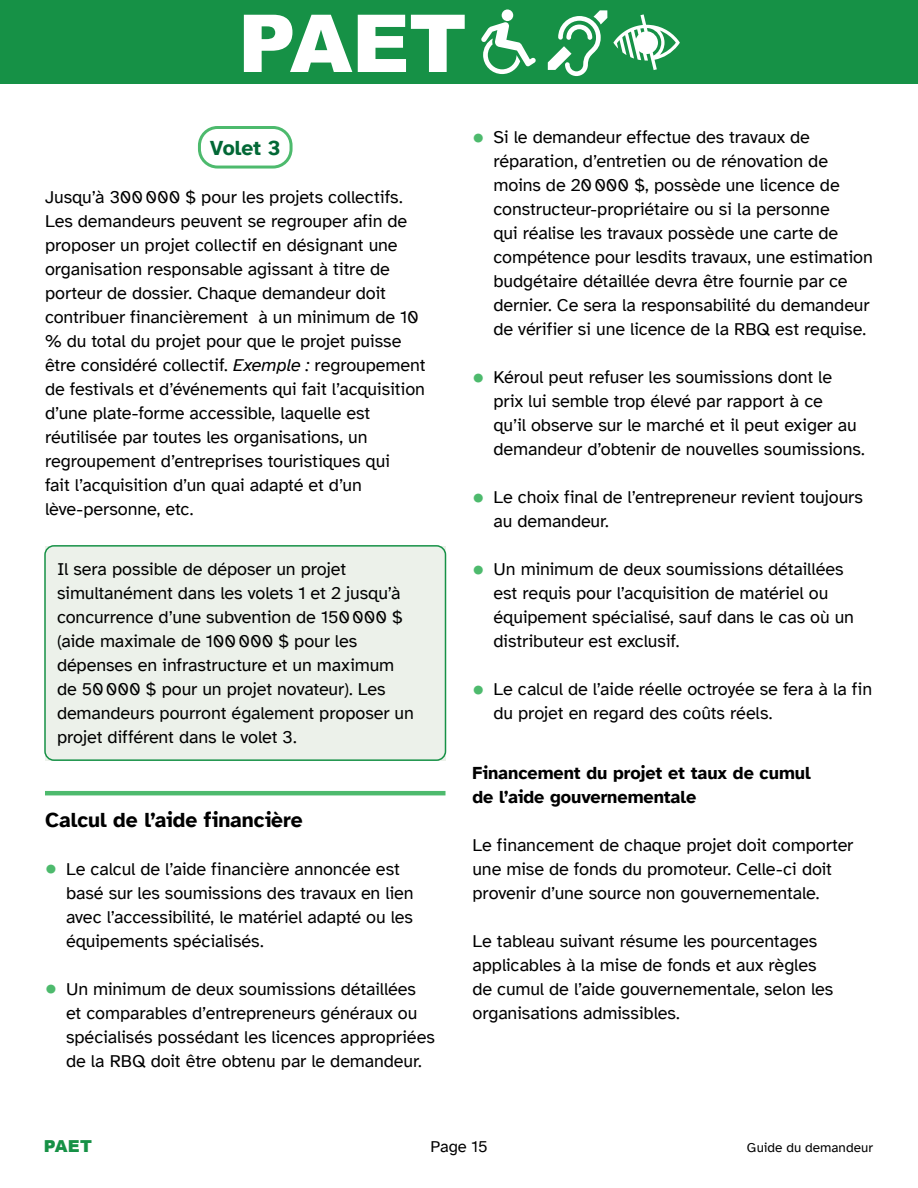
<style>
.page{position:relative;width:918px;height:1188px;background:#fff}
.page>*{position:absolute;margin:0;border:0;box-sizing:border-box;transform-origin:0 0}
.t1{font:900 79.95px "Arial";color:#fff}
.t2{font:700 21px "Atkinson Hyperlegible";letter-spacing:-.005em;color:#000}
.t3{font:700 21px "Atkinson Hyperlegible";letter-spacing:-.005em;color:#026836}
.t4{font:18px/24px "Atkinson Hyperlegible";letter-spacing:-.005em;color:#000}
.t5{font:700 18px/24px "Atkinson Hyperlegible";letter-spacing:-.005em;color:#000}
.t6{font:16.5px "Atkinson Hyperlegible";letter-spacing:-.005em;color:#000}
.t7{font:900 16.5px "Arial";color:#169146}
.t8{font:13.5px "Atkinson Hyperlegible";letter-spacing:.005em;color:#000}
.s1{font-style:italic}
.s2{font-size:27px;color:#4dba6d}
</style>
<div class="page">
<div style="left:0;top:0;width:918px;height:84px;background:#169146"></div>
<div style="left:502px;top:9px;width:11px;height:12px;background:#fff;border-radius:50%"></div>
<svg style="left:481px;top:22px;width:55px;height:52px"></svg>
<svg style="left:548px;top:10px;width:59px;height:66px"></svg>
<svg style="left:613px;top:14px;width:67px;height:56px"></svg>
<div style="left:198px;top:126px;width:95px;height:43px;border:3px solid #4dba6d;border-radius:18px"></div>
<div style="left:45px;top:546px;width:401px;height:214px;background:#ecf1ea"></div>
<div style="left:44px;top:545px;width:402px;height:216px;border:2px solid #169146;border-radius:9px"></div>
<hr style="left:45px;top:791px;width:401px;height:4px;background:#4dba6d">
<h1 class="t1" style="left:238px;top:-15px;width:230px">PAET</h1>
<p class="t3" style="left:210px;top:136px;width:72px">Volet 3</p>
<p class="t4" style="left:45px;top:185px;width:382px">Jusqu’à 300000 $ pour les projets collectifs.<br>Les demandeurs peuvent se regrouper afin de proposer un projet collectif en désignant une organisation responsable agissant à titre de porteur de dossier. Chaque demandeur doit contribuer financièrement à un minimum de 10 % du total du projet pour que le projet puisse être considéré collectif. <span class="s1">Exemple :</span> regroupement de festivals et d’événements qui fait l’acquisition d’une plate-forme accessible, laquelle est réutilisée par toutes les organisations, un regroupement d’entreprises touristiques qui<br>fait l’acquisition d’un quai adapté et d’un lève-personne, etc.</p>
<p class="t4" style="left:57px;top:557px;width:358px">Il sera possible de déposer un projet simultanément dans les volets 1 et 2 jusqu’à concurrence d’une subvention de 150000 $ (aide maximale de 100000 $ pour les dépenses en infrastructure et un maximum de 50000 $ pour un projet novateur). Les demandeurs pourront également proposer un projet différent dans le volet 3.</p>
<p class="t2" style="left:45px;top:808px;width:259px">Calcul de l’aide financière</p>
<p class="t4" style="left:66px;top:857px;width:349px;text-indent:-21px"><span class="s2">•</span> Le calcul de l’aide financière annoncée est basé sur les soumissions des travaux en lien avec l’accessibilité, le matériel adapté ou les équipements spécialisés.</p>
<p class="t4" style="left:66px;top:977px;width:370px;text-indent:-21px"><span class="s2">•</span> Un minimum de deux soumissions détaillées et comparables d’entrepreneurs généraux ou spécialisés possédant les licences appropriées de la RBQ doit être obtenu par le demandeur.</p>
<p class="t4" style="left:494px;top:125px;width:381px;text-indent:-21px"><span class="s2">•</span> Si le demandeur effectue des travaux de réparation, d’entretien ou de rénovation de moins de 20000 $, possède une licence de constructeur-propriétaire ou si la personne<br>qui réalise les travaux possède une carte de compétence pour lesdits travaux, une estimation budgétaire détaillée devra être fournie par ce dernier. Ce sera la responsabilité du demandeur de vérifier si une licence de la RBQ est requise.</p>
<p class="t4" style="left:494px;top:365px;width:371px;text-indent:-21px"><span class="s2">•</span> Kéroul peut refuser les soumissions dont le prix lui semble trop élevé par rapport à ce<br>qu’il observe sur le marché et il peut exiger au demandeur d’obtenir de nouvelles soumissions.</p>
<p class="t4" style="left:494px;top:485px;width:371px;text-indent:-21px"><span class="s2">•</span> Le choix final de l’entrepreneur revient toujours au demandeur.</p>
<p class="t4" style="left:494px;top:557px;width:362px;text-indent:-21px"><span class="s2">•</span> Un minimum de deux soumissions détaillées est requis pour l’acquisition de matériel ou équipement spécialisé, sauf dans le cas où un distributeur est exclusif.</p>
<p class="t4" style="left:494px;top:677px;width:380px;text-indent:-21px"><span class="s2">•</span> Le calcul de l’aide réelle octroyée se fera à la fin du projet en regard des coûts réels.</p>
<p class="t5" style="left:472px;top:761px;width:340px">Financement du projet et taux de cumul de l’aide gouvernementale</p>
<p class="t4" style="left:472px;top:833px;width:382px">Le financement de chaque projet doit comporter une mise de fonds du promoteur. Celle-ci doit provenir d’une source non gouvernementale.</p>
<p class="t4" style="left:472px;top:929px;width:362px">Le tableau suivant résume les pourcentages applicables à la mise de fonds et aux règles de cumul de l’aide gouvernementale, selon les organisations admissibles.</p>
<p class="t7" style="left:44px;top:1134px;width:50px">PAET</p>
<p class="t6" style="left:430px;top:1137px;width:59px">Page 15</p>
<p class="t8" style="left:747px;top:1140px;width:128px">Guide du demandeur</p>
</div>
